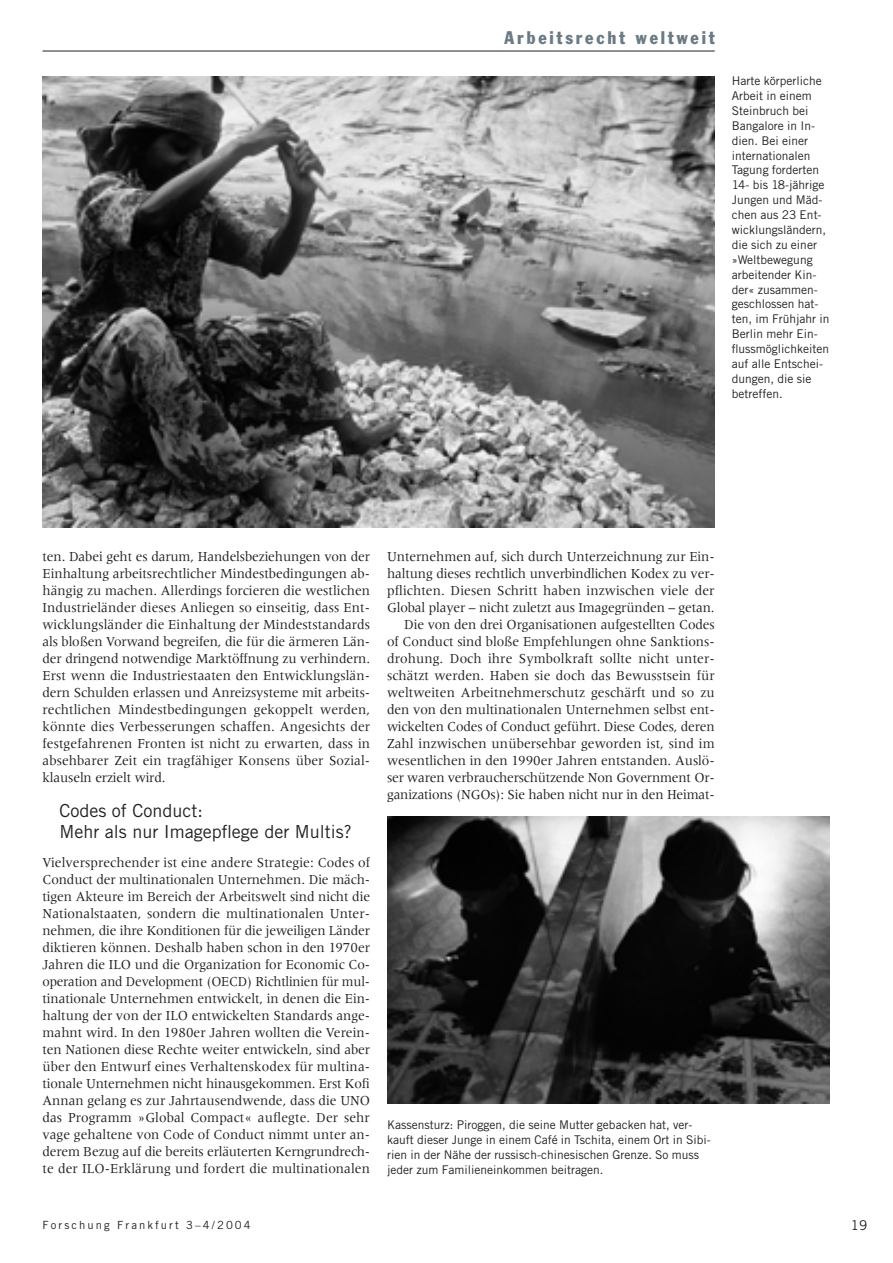
<style>
.page{position:relative;width:893px;height:1263px;background:#fff}
.page>*{position:absolute;margin:0;border:0;box-sizing:border-box;transform-origin:0 0}
.t1{font:18px/21px "Trade Gothic";color:#231f20}
.t2{font:condensed 18px "Franklin Gothic";letter-spacing:.16em;color:#6b7a83}
.t3{font:14.25px/17px "Meridien";letter-spacing:-.005em;color:#231f20;text-align:justify;scale:.95 1}
.t4{font:13.5px "Trade Gothic";color:#231f20}
.t5{font:12px/14.9px "Trade Gothic";color:#231f20}
.t6{font:11.25px "Trade Gothic";letter-spacing:.185em;color:#231f20}
</style>
<div class="page">
<hr style="left:43px;top:51px;width:671px;height:1px;background:#231f20">
<img style="left:387px;top:816px;width:442px;height:287px">
<img style="left:43px;top:77px;width:671px;height:450px">
<p class="t2" style="left:504px;top:31px;width:211px">Arbeitsrecht weltweit</p>
<p class="t5" style="left:731px;top:75px;width:99px">Harte körperliche<br>Arbeit in einem<br>Steinbruch bei<br>Bangalore in In&shy;dien. Bei einer internationalen<br>Tagung forderten<br>14- bis 18-jährige<br>Jungen und Mäd&shy;chen aus 23 Ent&shy;wicklungsländern, die sich zu einer »Weltbewegung arbeitender Kin&shy;der« zusammen&shy;geschlossen hat&shy;ten, im Frühjahr in<br>Berlin mehr Ein&shy;flussmöglichkeiten auf alle Entschei&shy;dungen, die sie betreffen.</p>
<p class="t3" style="left:43px;top:549px;width:346px">ten. Dabei geht es darum, Handelsbeziehungen von der Einhaltung arbeitsrechtlicher Mindestbedingungen ab&shy;hängig zu machen. Allerdings forcieren die westlichen Industrieländer dieses Anliegen so einseitig, dass Ent&shy;wicklungsländer die Einhaltung der Mindeststandards als bloßen Vorwand begreifen, die für die ärmeren Län&shy;der dringend notwendige Marktöffnung zu verhindern.<br>Erst wenn die Industriestaaten den Entwicklungslän&shy;dern Schulden erlassen und Anreizsysteme mit arbeits&shy;rechtlichen Mindestbedingungen gekoppelt werden, könnte dies Verbesserungen schaffen. Angesichts der festgefahrenen Fronten ist nicht zu erwarten, dass in absehbarer Zeit ein tragfähiger Konsens über Sozial&shy;klauseln erzielt wird.</p>
<p class="t1" style="left:59px;top:801px;width:294px">Codes of Conduct:<br>Mehr als nur Imagepflege der Multis?</p>
<p class="t3" style="left:43px;top:855px;width:346px">Vielversprechender ist eine andere Strategie: Codes of Conduct der multinationalen Unternehmen. Die mäch&shy;tigen Akteure im Bereich der Arbeitswelt sind nicht die Nationalstaaten, sondern die multinationalen Unter&shy;nehmen, die ihre Konditionen für die jeweiligen Länder diktieren können. Deshalb haben schon in den 1970er Jahren die ILO und die Organization for Economic Co&shy;operation and Development (OECD) Richtlinien für mul&shy;tinationale Unternehmen entwickelt, in denen die Ein&shy;haltung der von der ILO entwickelten Standards ange&shy;mahnt wird. In den 1980er Jahren wollten die Verein&shy;ten Nationen diese Rechte weiter entwickeln, sind aber über den Entwurf eines Verhaltenskodex für multina&shy;tionale Unternehmen nicht hinausgekommen. Erst Kofi Annan gelang es zur Jahrtausendwende, dass die UNO das Programm »Global Compact« auflegte. Der sehr vage gehaltene von Code of Conduct nimmt unter an&shy;derem Bezug auf die bereits erläuterten Kerngrundrech&shy;te der ILO-Erklärung und fordert die multinationalen</p>
<p class="t3" style="left:387px;top:549px;width:346px;text-align:right">Unternehmen auf, sich durch Unterzeichnung zur Ein&shy;haltung dieses rechtlich unverbindlichen Kodex zu ver&shy;pflichten. Diesen Schritt haben inzwischen viele der Global player – nicht zuletzt aus Imagegründen – getan.<br>Die von den drei Organisationen aufgestellten Codes<br>of Conduct sind bloße Empfehlungen ohne Sanktions&shy;drohung. Doch ihre Symbolkraft sollte nicht unter&shy;schätzt werden. Haben sie doch das Bewusstsein für weltweiten Arbeitnehmerschutz geschärft und so zu den von den multinationalen Unternehmen selbst ent&shy;wickelten Codes of Conduct geführt. Diese Codes, deren Zahl inzwischen unübersehbar geworden ist, sind im wesentlichen in den 1990er Jahren entstanden. Auslö&shy;ser waren verbraucherschützende Non Government Or&shy;ganizations (NGOs): Sie haben nicht nur in den Heimat-</p>
<p class="t5" style="left:387px;top:1119px;width:325px">Kassensturz: Piroggen, die seine Mutter gebacken hat, ver&shy;kauft dieser Junge in einem Café in Tschita, einem Ort in Sibi&shy;rien in der Nähe der russisch-chinesischen Grenze. So muss jeder zum Familieneinkommen beitragen.</p>
<p class="t6" style="left:43px;top:1221px;width:210px">Forschung Frankfurt 3–4/2004</p>
<p class="t4" style="left:850px;top:1220px;width:18px">19</p>
</div>
